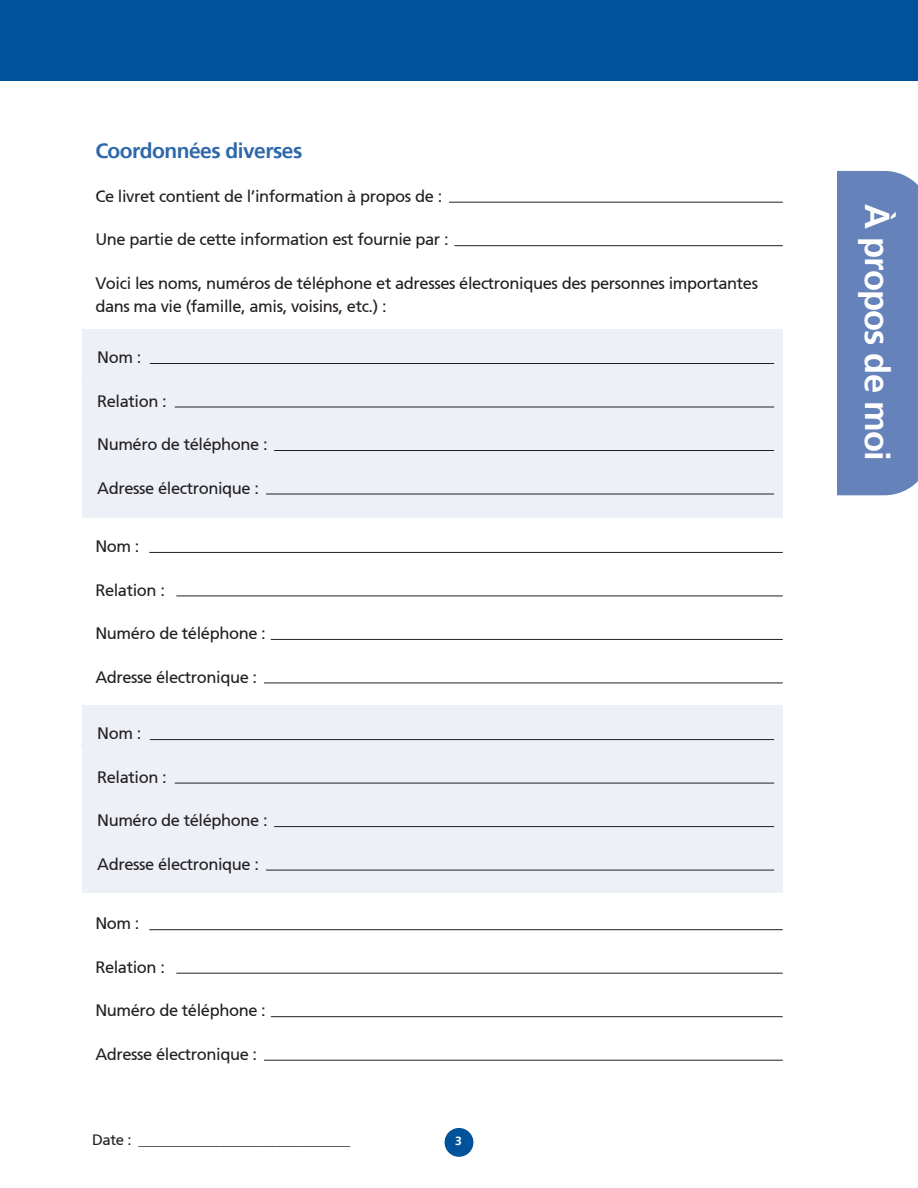
<style>
.page{position:relative;width:918px;height:1188px;background:#fff}
.page>*{position:absolute;margin:0;border:0;box-sizing:border-box;transform-origin:0 0}
.body_copy{font:700 34.5px "Frutiger 65";letter-spacing:-.025em;color:#fff}
.head_lines{font:700 21px "Frutiger 65";letter-spacing:-.025em;color:#2e68aa}
.body_copy-2{font:16.5px/23.2px "Frutiger 55 Roman";letter-spacing:-.025em;color:#231f20}
.t1{font:15px "Frutiger 55 Roman";color:#231f20}
.t2{font:700 12px "Frutiger 65";color:#fff}
</style>
<div class="page">
<div style="left:445px;top:1128px;width:28px;height:29px;background:#01529a;border-radius:50%"></div>
<div style="left:0;top:0;width:918px;height:81px;background:#01529a"></div>
<hr style="left:449px;top:202px;width:334px;height:1px;background:#231f20">
<hr style="left:454px;top:245px;width:329px;height:1px;background:#231f20">
<hr style="left:149px;top:552px;width:634px;height:1px;background:#231f20">
<hr style="left:176px;top:596px;width:607px;height:1px;background:#231f20">
<hr style="left:271px;top:639px;width:512px;height:1px;background:#231f20">
<hr style="left:264px;top:683px;width:519px;height:1px;background:#231f20">
<hr style="left:149px;top:929px;width:634px;height:1px;background:#231f20">
<hr style="left:176px;top:973px;width:607px;height:1px;background:#231f20">
<hr style="left:271px;top:1016px;width:512px;height:1px;background:#231f20">
<hr style="left:264px;top:1060px;width:519px;height:1px;background:#231f20">
<div style="left:82px;top:329px;width:701px;height:189px;background:#edf0f7"></div>
<hr style="left:150px;top:363px;width:624px;height:1px;background:#231f20">
<hr style="left:175px;top:407px;width:599px;height:1px;background:#231f20">
<hr style="left:274px;top:450px;width:500px;height:1px;background:#231f20">
<hr style="left:266px;top:494px;width:508px;height:1px;background:#231f20">
<div style="left:82px;top:705px;width:701px;height:188px;background:#edf0f7"></div>
<hr style="left:150px;top:739px;width:624px;height:1px;background:#231f20">
<hr style="left:175px;top:783px;width:599px;height:1px;background:#231f20">
<hr style="left:274px;top:826px;width:500px;height:1px;background:#231f20">
<hr style="left:266px;top:870px;width:508px;height:1px;background:#231f20">
<div style="left:837px;top:171px;width:81px;height:324px;background:#6582ba"></div>
<p class="head_lines" style="left:95px;top:139px;width:209px">Coordonnées diverses</p>
<p class="body_copy-2" style="left:95px;top:185px;width:348px">Ce livret contient de l’information à propos de :</p>
<p class="body_copy-2" style="left:95px;top:228px;width:355px">Une partie de cette information est fournie par :</p>
<p class="body_copy-2" style="left:95px;top:272px;width:664px">Voici les noms, numéros de téléphone et adresses électroniques des personnes importantes dans ma vie (famille, amis, voisins, etc.) :</p>
<p class="body_copy-2" style="left:97px;top:346px;width:46px">Nom :</p>
<p class="body_copy-2" style="left:97px;top:389px;width:71px">Relation :</p>
<p class="body_copy-2" style="left:97px;top:433px;width:172px">Numéro de téléphone :</p>
<p class="body_copy-2" style="left:97px;top:476px;width:163px">Adresse électronique :</p>
<p class="body_copy-2" style="left:95px;top:535px;width:46px">Nom :</p>
<p class="body_copy-2" style="left:95px;top:578px;width:71px">Relation :</p>
<p class="body_copy-2" style="left:95px;top:622px;width:172px">Numéro de téléphone :</p>
<p class="body_copy-2" style="left:95px;top:665px;width:163px">Adresse électronique :</p>
<p class="body_copy-2" style="left:97px;top:722px;width:46px">Nom :</p>
<p class="body_copy-2" style="left:97px;top:765px;width:71px">Relation :</p>
<p class="body_copy-2" style="left:97px;top:809px;width:172px">Numéro de téléphone :</p>
<p class="body_copy-2" style="left:97px;top:852px;width:163px">Adresse électronique :</p>
<p class="body_copy-2" style="left:95px;top:912px;width:46px">Nom :</p>
<p class="body_copy-2" style="left:95px;top:956px;width:71px">Relation :</p>
<p class="body_copy-2" style="left:95px;top:999px;width:172px">Numéro de téléphone :</p>
<p class="body_copy-2" style="left:95px;top:1043px;width:163px">Adresse électronique :</p>
<p class="t1" style="left:92px;top:1131px;width:260px">Date : ______________________________</p>
<p class="t2" style="left:455px;top:1134px;width:8px">3</p>
<p class="body_copy" style="left:898px;top:204px;width:258px;rotate:90deg">À propos de moi</p>
</div>
